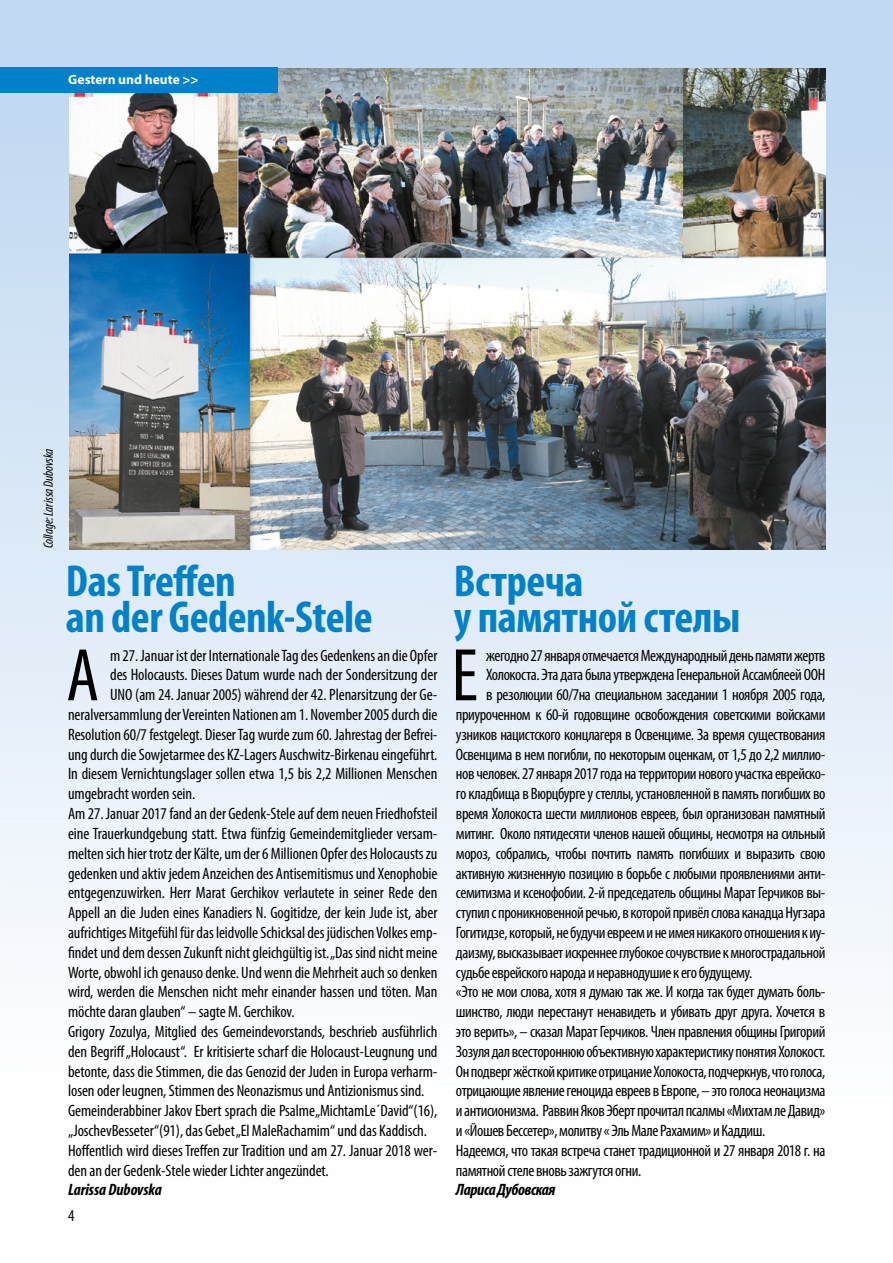
<style>
.page{position:relative;width:893px;height:1263px;background:#fff}
.page>*{position:absolute;margin:0;border:0;box-sizing:border-box;transform-origin:0 0}
.t1{font:condensed 75.3px "Myriad Pro";color:#000}
.t2{font:700 condensed 45px/36px "Myriad Pro";letter-spacing:-.01em;color:#0081c9}
.t3{font:condensed 16.5px "Myriad Pro";letter-spacing:-.015em;color:#000}
.t4{font:italic 700 condensed 16.5px "Myriad Pro";letter-spacing:-.015em;color:#000}
.t5{font:italic condensed 13.5px "Myriad Pro";letter-spacing:-.01em;color:#000}
.t6{font:700 13.5px "Myriad Pro";color:#fff}
</style>
<div class="page">
<div style="left:0;top:0;width:893px;height:1194px;background:linear-gradient(to bottom,#bbd5f0,#fff)"></div>
<img style="left:69px;top:69px;width:756px;height:480px">
<div style="left:0;top:68px;width:277px;height:25px;background:#0081c9"></div>
<p class="t6" style="left:68px;top:71px;width:132px">Gestern und heute &gt;&gt;</p>
<p class="t5" style="left:41px;top:548px;width:101px;rotate:-90deg">Collage: Larissa Dubovska</p>
<h2 class="t2" style="left:66px;top:563px;width:308px">Das Treffen<br>an der Gedenk-Stele</h2>
<h2 class="t2" style="left:454px;top:563px;width:288px">Встреча<br>у памятной стелы</h2>
<h1 class="t1" style="left:66px;top:635px;width:34px">A</h1>
<p class="t3" style="left:110px;top:646px;width:329px">m 27. Januar ist der Internationale Tag des Gedenkens an die Opfer</p>
<p class="t3" style="left:110px;top:666px;width:329px">des Holocausts. Dieses Datum wurde nach der Sondersitzung der</p>
<p class="t3" style="left:110px;top:686px;width:329px">UNO (am 24. Januar 2005) während der 42. Plenarsitzung der Ge-</p>
<p class="t3" style="left:68px;top:706px;width:371px">neralversammlung der Vereinten Nationen am 1. November 2005 durch die</p>
<p class="t3" style="left:68px;top:725px;width:371px">Resolution 60/7 festgelegt. Dieser Tag wurde zum 60. Jahrestag der Befrei-</p>
<p class="t3" style="left:68px;top:745px;width:371px">ung durch die Sowjetarmee des KZ-Lagers Auschwitz-Birkenau eingeführt.</p>
<p class="t3" style="left:68px;top:765px;width:371px">In diesem Vernichtungslager sollen etwa 1,5 bis 2,2 Millionen Menschen</p>
<p class="t3" style="left:68px;top:785px;width:129px">umgebracht worden sein.</p>
<p class="t3" style="left:68px;top:805px;width:371px">Am 27. Januar 2017 fand an der Gedenk-Stele auf dem neuen Friedhofsteil</p>
<p class="t3" style="left:68px;top:824px;width:371px">eine Trauerkundgebung statt. Etwa fünfzig Gemeindemitglieder versam-</p>
<p class="t3" style="left:68px;top:844px;width:371px">melten sich hier trotz der Kälte, um der 6 Millionen Opfer des Holocausts zu</p>
<p class="t3" style="left:68px;top:864px;width:371px">gedenken und aktiv jedem Anzeichen des Antisemitismus und Xenophobie</p>
<p class="t3" style="left:68px;top:884px;width:371px">entgegenzuwirken. Herr Marat Gerchikov verlautete in seiner Rede den</p>
<p class="t3" style="left:68px;top:904px;width:371px">Appell an die Juden eines Kanadiers N. Gogitidze, der kein Jude ist, aber</p>
<p class="t3" style="left:68px;top:923px;width:371px">aufrichtiges Mitgefühl für das leidvolle Schicksal des jüdischen Volkes emp-</p>
<p class="t3" style="left:68px;top:943px;width:371px">findet und dem dessen Zukunft nicht gleichgültig ist. „Das sind nicht meine</p>
<p class="t3" style="left:68px;top:963px;width:371px">Worte, obwohl ich genauso denke. Und wenn die Mehrheit auch so denken</p>
<p class="t3" style="left:68px;top:983px;width:371px">wird, werden die Menschen nicht mehr einander hassen und töten. Man</p>
<p class="t3" style="left:68px;top:1003px;width:228px">möchte daran glauben“ – sagte M. Gerchikov.</p>
<p class="t3" style="left:68px;top:1022px;width:371px">Grigory Zozulya, Mitglied des Gemeindevorstands, beschrieb ausführlich</p>
<p class="t3" style="left:68px;top:1042px;width:371px">den Begriff „Holocaust“. Er kritisierte scharf die Holocaust-Leugnung und</p>
<p class="t3" style="left:68px;top:1062px;width:371px">betonte, dass die Stimmen, die das Genozid der Juden in Europa verharm-</p>
<p class="t3" style="left:68px;top:1082px;width:358px">losen oder leugnen, Stimmen des Neonazismus und Antizionismus sind.</p>
<p class="t3" style="left:68px;top:1102px;width:371px">Gemeinderabbiner Jakov Ebert sprach die Psalme„MichtamLe´David“(16),</p>
<p class="t3" style="left:68px;top:1121px;width:361px">„JoschevBesseter“(91), das Gebet „El MaleRachamim“ und das Kaddisch.</p>
<p class="t3" style="left:68px;top:1141px;width:371px">Hoffentlich wird dieses Treffen zur Tradition und am 27. Januar 2018 wer-</p>
<p class="t3" style="left:68px;top:1161px;width:262px">den an der Gedenk-Stele wieder Lichter angezündet.</p>
<p class="t4" style="left:68px;top:1181px;width:95px">Larissa Dubovska</p>
<p class="t3" style="left:68px;top:1206px;width:8px">4</p>
<h1 class="t1" style="left:451px;top:635px;width:28px">Е</h1>
<p class="t3" style="left:486px;top:646px;width:341px">жегодно 27 января отмечается Международный день памяти жертв</p>
<p class="t3" style="left:486px;top:666px;width:341px">Холокоста. Эта дата была утверждена Генеральной Ассамблеей ООН</p>
<p class="t3" style="left:486px;top:686px;width:341px">в резолюции 60/7на специальном заседании 1 ноября 2005 года,</p>
<p class="t3" style="left:456px;top:706px;width:371px">приуроченном к 60-й годовщине освобождения советскими войсками</p>
<p class="t3" style="left:456px;top:725px;width:371px">узников нацистского концлагеря в Освенциме. За время существования</p>
<p class="t3" style="left:456px;top:745px;width:371px">Освенцима в нем погибли, по некоторым оценкам, от 1,5 до 2,2 миллио-</p>
<p class="t3" style="left:456px;top:765px;width:371px">нов человек. 27 января 2017 года на территории нового участка еврейско-</p>
<p class="t3" style="left:456px;top:785px;width:371px">го кладбища в Вюрцбурге у стеллы, установленной в память погибших во</p>
<p class="t3" style="left:456px;top:805px;width:371px">время Холокоста шести миллионов евреев, был организован памятный</p>
<p class="t3" style="left:456px;top:824px;width:371px">митинг. Около пятидесяти членов нашей общины, несмотря на сильный</p>
<p class="t3" style="left:456px;top:844px;width:371px">мороз, собрались, чтобы почтить память погибших и выразить свою</p>
<p class="t3" style="left:456px;top:864px;width:371px">активную жизненную позицию в борьбе с любыми проявлениями анти-</p>
<p class="t3" style="left:456px;top:884px;width:371px">семитизма и ксенофобии. 2-й председатель общины Марат Герчиков вы-</p>
<p class="t3" style="left:456px;top:904px;width:371px">ступил с проникновенной речью, в которой привёл слова канадца Нугзара</p>
<p class="t3" style="left:456px;top:923px;width:371px">Гогитидзе, который, не будучи евреем и не имея никакого отношения к иу-</p>
<p class="t3" style="left:456px;top:943px;width:371px">даизму, высказывает искреннее глубокое сочувствие к многострадальной</p>
<p class="t3" style="left:456px;top:963px;width:298px">судьбе еврейского народа и неравнодушие к его будущему.</p>
<p class="t3" style="left:456px;top:983px;width:371px">«Это не мои слова, хотя я думаю так же. И когда так будет думать боль-</p>
<p class="t3" style="left:456px;top:1003px;width:371px">шинство, люди перестанут ненавидеть и убивать друг друга. Хочется в</p>
<p class="t3" style="left:456px;top:1022px;width:371px">это верить», – сказал Марат Герчиков. Член правления общины Григорий</p>
<p class="t3" style="left:456px;top:1042px;width:371px">Зозуля дал всестороннюю объективную характеристику понятия Холокост.</p>
<p class="t3" style="left:456px;top:1062px;width:371px">Он подверг жёсткой критике отрицание Холокоста, подчеркнув, что голоса,</p>
<p class="t3" style="left:456px;top:1082px;width:371px">отрицающие явление геноцида евреев в Европе, – это голоса неонацизма</p>
<p class="t3" style="left:456px;top:1102px;width:371px">и антисионизма. Раввин Яков Эберт прочитал псалмы «Михтам ле Давид»</p>
<p class="t3" style="left:456px;top:1121px;width:311px">и «Йошев Бессетер», молитву « Эль Мале Рахамим» и Каддиш.</p>
<p class="t3" style="left:456px;top:1141px;width:371px">Надеемся, что такая встреча станет традиционной и 27 января 2018 г. на</p>
<p class="t3" style="left:456px;top:1161px;width:187px">памятной стеле вновь зажгутся огни.</p>
<p class="t4" style="left:456px;top:1181px;width:101px">Лариса Дубовская</p>
</div>
